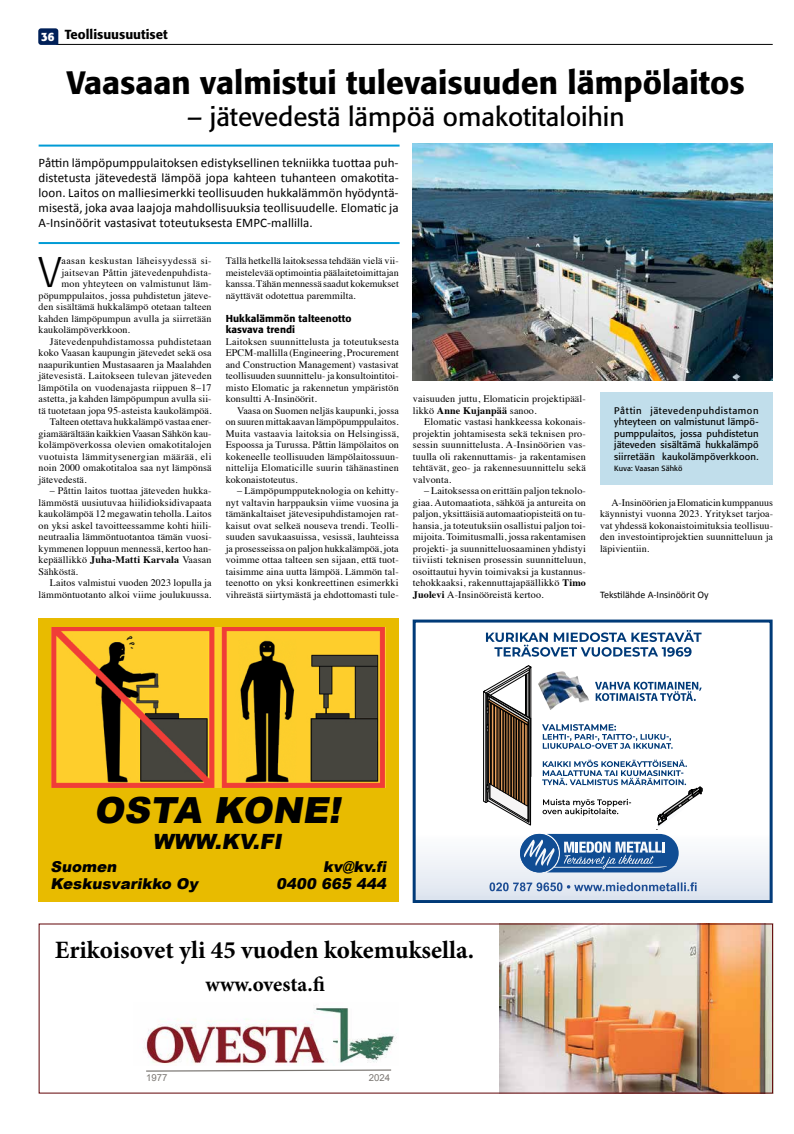
<style>
.page{position:relative;width:794px;height:1134px;background:#fff}
.page>*{position:absolute;margin:0;border:0;box-sizing:border-box;transform-origin:0 0}
.t1{font:300 42.4px "Formata";color:#000}
.t2{font:italic 900 36px "Arial";color:#000}
.t3{font:500 32px "Formata";color:#000}
.t4{font:700 27.9px "Source Serif Pro";color:#000}
.t5{font:26px "Formata";color:#000}
.t6{font:700 25.4px "Source Serif Pro";color:#000}
.t7{font:700 25px "Minion Pro";color:#000}
.t8{font:700 24.5px "Source Serif Pro";color:#000}
.t9{font:700 22.3px "Source Serif Pro";color:#000}
.t10{font:700 21px "Minion Pro";color:#000}
.t11{font:italic 900 21px "Arial";color:#000}
.t12{font:italic 900 15px/17px "Arial";color:#000}
.t13{font:13px/15px "Calibri";letter-spacing:.005em;color:#000;text-align:justify}
.t14{font:500 13px "Formata";color:#000}
.t15{font:10px/11.5px "Times";letter-spacing:.015em;color:#000;text-align:justify}
.t16{font:10px "Times";letter-spacing:.035em;color:#000}
.t17{font:500 10px/11.5px "Formata";letter-spacing:.01em;color:#000}
.t18{font:10px "Times";letter-spacing:.04em;color:#000}
.t19{font:10px "Calibri";color:#000}
.t20{font:9.6px "Arial";color:#797571}
.t21{font:9.5px/11.5px "Formata";letter-spacing:.015em;color:#000;text-align:justify}
.t22{font:7.5px "Formata";letter-spacing:.015em;color:#000}
.s1{font-weight:700}
</style>
<div class="page">
<hr style="left:56px;top:44px;width:716px;height:1px;background:#000">
<svg style="left:38px;top:28px;width:20px;height:17px"></svg>
<div style="left:413px;top:619px;width:359px;height:284px;border:3px solid #003a78"></div>
<svg style="left:486px;top:630px;width:215px;height:27px"></svg>
<svg style="left:483px;top:665px;width:220px;height:161px"></svg>
<svg style="left:412px;top:829px;width:360px;height:71px"></svg>
<img style="left:500px;top:925px;width:271px;height:166px">
<svg style="left:145px;top:1007px;width:252px;height:65px"></svg>
<div style="left:39px;top:619px;width:360px;height:283px;background:#e8bb00"></div>
<img style="left:52px;top:627px;width:333px;height:161px">
<img style="left:412px;top:144px;width:360px;height:236px">
<div style="left:600px;top:392px;width:172px;height:93px;background:#c1deeb"></div>
<hr style="left:39px;top:145px;width:360px;height:2px;background:#009bd5">
<hr style="left:39px;top:242px;width:360px;height:2px;background:#009bd5">
<h3 class="t14" style="left:41px;top:27px;width:128px"><sub>36</sub> Teollisuusuutiset</h3>
<h3 class="t3" style="left:67px;top:63px;width:679px">Vaasaan valmistui tulevaisuuden lämpölaitos</h3>
<h3 class="t5" style="left:187px;top:101px;width:439px">– jätevedestä lämpöä omakotitaloihin</h3>
<p class="t13" style="left:39px;top:155px;width:361px">Påttin lämpöpumppulaitoksen edistyksellinen tekniikka tuottaa puh&shy;distetusta jätevedestä lämpöä jopa kahteen tuhanteen omakotita&shy;loon. Laitos on malliesimerkki teollisuuden hukkalämmön hyödyntä&shy;misestä, joka avaa laajoja mahdollisuuksia teollisuudelle. Elomatic ja A-Insinöörit vastasivat toteutuksesta EMPC-mallilla.</p>
<h1 class="t1" style="left:39px;top:248px;width:24px">V</h1>
<p class="t18" style="left:62px;top:252px;width:152px">aasan keskustan läheisyydessä si-</p>
<p class="t15" style="left:62px;top:266px;width:151px">jaitsevan Påttin jätevedenpuhdista-</p>
<p class="t15" style="left:62px;top:277px;width:152px">mon yhteyteen on valmistunut läm-</p>
<p class="t15" style="left:39px;top:289px;width:174px">pöpumppulaitos, jossa puhdistetun jäteve-</p>
<p class="t15" style="left:39px;top:300px;width:174px">den sisältämä hukkalämpö otetaan talteen</p>
<p class="t15" style="left:39px;top:312px;width:174px">kahden lämpöpumpun avulla ja siirretään</p>
<p class="t15" style="left:39px;top:323px;width:93px">kaukolämpöverkkoon.</p>
<p class="t15" style="left:50px;top:335px;width:163px">Jätevedenpuhdistamossa puhdistetaan</p>
<p class="t15" style="left:39px;top:346px;width:174px">koko Vaasan kaupungin jätevedet sekä osa</p>
<p class="t15" style="left:39px;top:358px;width:174px">naapurikuntien Mustasaaren ja Maalahden</p>
<p class="t15" style="left:39px;top:369px;width:175px">jätevesistä. Laitokseen tulevan jäteveden</p>
<p class="t15" style="left:39px;top:381px;width:174px">lämpötila on vuodenajasta riippuen 8–17</p>
<p class="t15" style="left:39px;top:392px;width:174px">astetta, ja kahden lämpöpumpun avulla sii-</p>
<p class="t15" style="left:39px;top:404px;width:174px">tä tuotetaan jopa 95-asteista kaukolämpöä.</p>
<p class="t15" style="left:50px;top:415px;width:163px">Talteen otettava hukkalämpö vastaa ener-</p>
<p class="t15" style="left:39px;top:427px;width:174px">giamäärältään kaikkien Vaasan Sähkön kau-</p>
<p class="t15" style="left:39px;top:438px;width:174px">kolämpöverkossa olevien omakotitalojen</p>
<p class="t16" style="left:39px;top:447px;width:174px">vuotuista lämmitysenergian määrää, eli</p>
<p class="t15" style="left:39px;top:461px;width:174px">noin 2000 omakotitaloa saa nyt lämpönsä</p>
<p class="t15" style="left:39px;top:473px;width:50px">jätevedestä.</p>
<p class="t15" style="left:39px;top:484px;width:175px;text-indent:11px">– Påttin laitos tuottaa jäteveden hukka&shy;lämmöstä uusiutuvaa hiilidioksidivapaata kaukolämpöä 12 megawatin teholla. Laitos on yksi askel tavoitteessamme kohti hiili&shy;neutraalia lämmöntuotantoa tämän vuosi&shy;kymmenen loppuun mennessä, kertoo han&shy;kepäällikkö <span class="s1">Juha-Matti Karvala</span> Vaasan Sähköstä.</p>
<p class="t15" style="left:39px;top:576px;width:174px;text-align:right">Laitos valmistui vuoden 2023 lopulla ja lämmöntuotanto alkoi viime joulukuussa.</p>
<p class="t15" style="left:226px;top:254px;width:174px">Tällä hetkellä laitoksessa tehdään vielä vii&shy;meistelevää optimointia päälaitetoimittajan kanssa. Tähän mennessä saadut kokemukset näyttävät odotettua paremmilta.</p>
<p class="t17" style="left:226px;top:312px;width:127px">Hukkalämmön talteenotto kasvava trendi</p>
<p class="t15" style="left:226px;top:335px;width:174px">Laitoksen suunnittelusta ja toteutuksesta EPCM-mallilla (Engineering, Procurement and Construction Management) vastasivat teollisuuden suunnittelu- ja konsultointitoi&shy;misto Elomatic ja rakennetun ympäristön konsultti A-Insinöörit.</p>
<p class="t15" style="left:226px;top:404px;width:174px;text-indent:11px">Vaasa on Suomen neljäs kaupunki, jossa on suuren mittakaavan lämpöpumppulaitos.<br>Muita vastaavia laitoksia on Helsingissä, Espoossa ja Turussa. Påttin lämpölaitos on kokeneelle teollisuuden lämpölaitossuun&shy;nittelija Elomaticille suurin tähänastinen kokonaistoteutus.</p>
<p class="t15" style="left:226px;top:484px;width:175px;text-indent:11px">– Lämpöpumpputeknologia on kehitty&shy;nyt valtavin harppauksin viime vuosina ja tämänkaltaiset jätevesipuhdistamojen rat&shy;kaisut ovat selkeä nouseva trendi. Teolli&shy;suuden savukaasuissa, vesissä, lauhteissa ja prosesseissa on paljon hukkalämpöä, jota voimme ottaa talteen sen sijaan, että tuot&shy;taisimme aina uutta lämpöä. Lämmön tal&shy;teenotto on yksi konkreettinen esimerkki vihreästä siirtymästä ja ehdottomasti tule-</p>
<p class="t15" style="left:413px;top:392px;width:174px">vaisuuden juttu, Elomaticin projektipääl&shy;likkö <span class="s1">Anne Kujanpää</span> sanoo.</p>
<p class="t15" style="left:413px;top:415px;width:174px;text-indent:11px">Elomatic vastasi hankkeessa kokonais&shy;projektin johtamisesta sekä teknisen pro&shy;sessin suunnittelusta. A-Insinöörien vas&shy;tuulla oli rakennuttamis- ja rakentamisen tehtävät, geo- ja rakennesuunnittelu sekä valvonta.</p>
<p class="t15" style="left:413px;top:484px;width:174px;text-indent:11px">– Laitoksessa on erittäin paljon teknolo&shy;giaa. Automaatiota, sähköä ja antureita on paljon, yksittäisiä automaatiopisteitä on tu&shy;hansia, ja toteutuksiin osallistui paljon toi&shy;mijoita. Toimitusmalli, jossa rakentamisen projekti- ja suunnitteluosaaminen yhdistyi tiiviisti teknisen prosessin suunnitteluun, osoittautui hyvin toimivaksi ja kustannus&shy;tehokkaaksi, rakennuttajapäällikkö <span class="s1">Timo Juolevi</span> A-Insinööreistä kertoo.</p>
<p class="t15" style="left:600px;top:496px;width:174px;text-indent:11px">A-Insinöörien ja Elomaticin kumppanuus käynnistyi vuonna 2023. Yritykset tarjoa&shy;vat yhdessä kokonaistoimituksia teollisuu&shy;den investointiprojektien suunnitteluun ja läpivientiin.</p>
<p class="t21" style="left:614px;top:405px;width:146px">Påttin jätevedenpuhdistamon yhteyteen on valmistunut lämpö&shy;pumppulaitos, jossa puhdistetun jäteveden sisältämä hukkalämpö siirretään kaukolämpöverkkoon.</p>
<p class="t22" style="left:614px;top:464px;width:70px">Kuva: Vaasan Sähkö</p>
<p class="t19" style="left:600px;top:587px;width:110px">Tekstilähde A-Insinöörit Oy</p>
<h2 class="t2" style="left:94px;top:784px;width:256px">OSTA KONE!</h2>
<h3 class="t11" style="left:152px;top:826px;width:135px">WWW.KV.FI</h3>
<h3 class="t12" style="left:51px;top:858px;width:152px">Suomen<br>Keskusvarikko Oy</h3>
<h3 class="t12" style="left:276px;top:858px;width:115px;text-align:right">kv@kv.fi<br>0400 665 444</h3>
<h3 class="t4" style="left:35px;top:930px;width:472px">Erikoisovet 40 vuoden kokemuksella</h3>
<h3 class="t6" style="left:189px;top:968px;width:164px">www.ovesta.fi</h3>
<h3 class="t7" style="left:55px;top:932px;width:420px">Erikoisovet yli 45 vuoden kokemuksella.</h3>
<h3 class="t10" style="left:205px;top:970px;width:121px">www.ovesta.fi</h3>
<h3 class="t8" style="left:39px;top:940px;width:414px">Erikoisovet 40 vuoden kokemuksella</h3>
<h3 class="t9" style="left:175px;top:973px;width:144px">www.ovesta.fi</h3>
<p class="t20" style="left:146px;top:1071px;width:23px">1977</p>
<p class="t20" style="left:369px;top:1071px;width:23px">2024</p>
</div>
